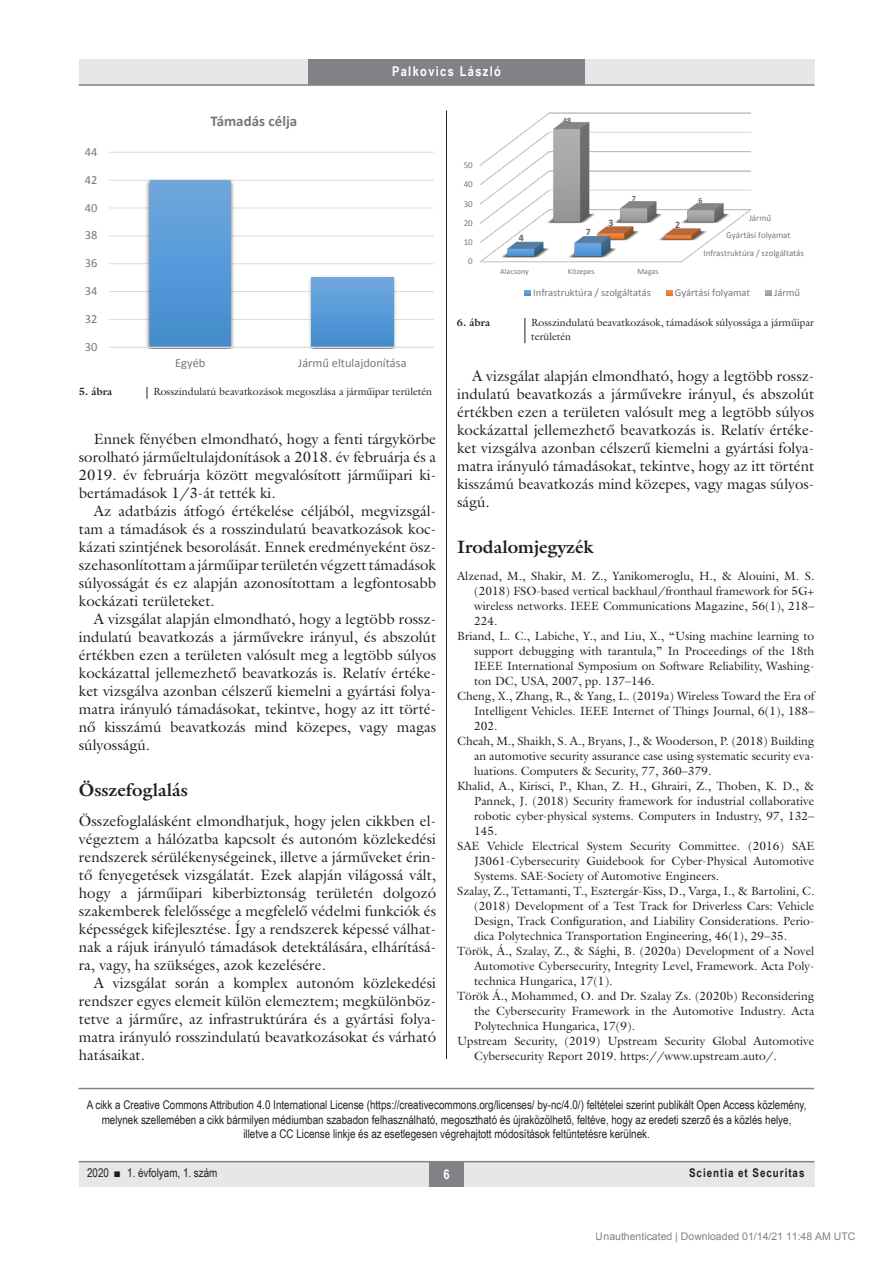
<style>
.page{position:relative;width:893px;height:1263px;background:#fff}
.page>*{position:absolute;margin:0;border:0;box-sizing:border-box;transform-origin:0 0}
.alcimbold{font:700 18px "Galliard Reg";color:#231f20}
.Body_Text{font:15px/18px "Galliard Reg";color:#231f20;text-align:justify}
.Body_tompa{font:15px/18px "Galliard Reg";color:#231f20;text-align:justify}
.t1{font:700 15px "Calibri";color:#76787b}
.t2{font:700 13.5px "Arial Narrow";letter-spacing:.1em;color:#fff}
.t3{font:12.45px "Calibri";color:#76787b}
.irodalom_9{font:12px/15px "Galliard Reg";color:#231f20;text-align:justify}
.roviditesek_cim{font:12px/14.4px "Arial Narrow";color:#231f20;text-align:center}
.t4{font:700 12px "Arial Narrow";letter-spacing:.08em;color:#231f20}
.kepalairas2{font:10.5px/13.5px "Galliard Reg";color:#231f20}
.t5{font:10.5px "Calibri";color:#76787b}
.t6{font:10.5px "Arial";color:rgb(0 0 0/.5)}
.kepalairas1{font:700 10.5px "Galliard Reg";color:#231f20}
.t7{font:700 9.9px "Calibri";color:#636366}
.t8{font:9px "Calibri";color:#76787b}
.t9{font:7.95px "Calibri";color:#76787b}
.t10{font:700 7.95px "Calibri";color:#636366}
</style>
<div class="page">
<div style="left:79px;top:1161px;width:735px;height:25px;background:#e6e7e9"></div>
<hr style="left:79px;top:1161px;width:735px;height:1px;background:#808285">
<div style="left:430px;top:1161px;width:34px;height:25px;background:#808285"></div>
<div style="left:79px;top:60px;width:735px;height:25px;background:#e6e7e9"></div>
<div style="left:308px;top:60px;width:277px;height:25px;background:#808285"></div>
<hr style="left:79px;top:84px;width:735px;height:2px;background:#808285">
<hr style="left:446px;top:111px;width:1px;height:1026px;background:#231f20">
<hr style="left:109px;top:319px;width:325px;height:1px;background:#dcdddf">
<hr style="left:109px;top:291px;width:325px;height:1px;background:#dcdddf">
<hr style="left:109px;top:263px;width:325px;height:1px;background:#dcdddf">
<hr style="left:109px;top:235px;width:325px;height:1px;background:#dcdddf">
<hr style="left:109px;top:208px;width:325px;height:1px;background:#dcdddf">
<hr style="left:109px;top:180px;width:325px;height:1px;background:#dcdddf">
<hr style="left:109px;top:152px;width:325px;height:1px;background:#dcdddf">
<img style="left:144px;top:179px;width:92px;height:168px">
<img style="left:306px;top:276px;width:92px;height:71px">
<div style="left:150px;top:180px;width:81px;height:167px;background:linear-gradient(to bottom,#6fa8df,#418cce)"></div>
<div style="left:312px;top:278px;width:81px;height:69px;background:linear-gradient(to bottom,#6fa7df,#418dcf)"></div>
<hr style="left:109px;top:347px;width:325px;height:1px;background:#dcdddf">
<svg style="left:147px;top:387px;width:1px;height:12px"></svg>
<img style="left:480px;top:112px;width:271px;height:150px">
<svg style="left:525px;top:290px;width:6px;height:6px"></svg>
<svg style="left:667px;top:290px;width:5px;height:6px"></svg>
<svg style="left:766px;top:290px;width:6px;height:6px"></svg>
<svg style="left:524px;top:318px;width:1px;height:25px"></svg>
<hr style="left:79px;top:1088px;width:735px;height:1px;background:#808285">
<p class="t2" style="left:392px;top:61px;width:110px">Palkovics László</p>
<p class="t1" style="left:211px;top:111px;width:88px">Támadás célja</p>
<p class="t10" style="left:563px;top:115px;width:10px">48</p>
<p class="t3" style="left:85px;top:144px;width:14px">44</p>
<p class="t8" style="left:464px;top:160px;width:11px">50</p>
<p class="t3" style="left:85px;top:172px;width:14px">42</p>
<p class="t8" style="left:464px;top:179px;width:11px">40</p>
<p class="t3" style="left:85px;top:200px;width:14px">40</p>
<p class="t8" style="left:464px;top:198px;width:11px">30</p>
<p class="t10" style="left:632px;top:194px;width:6px">7</p>
<p class="t10" style="left:699px;top:195px;width:6px">6</p>
<p class="t3" style="left:85px;top:227px;width:14px">38</p>
<p class="t8" style="left:464px;top:217px;width:11px">20</p>
<p class="t8" style="left:464px;top:236px;width:11px">10</p>
<p class="t7" style="left:519px;top:231px;width:7px">4</p>
<p class="t7" style="left:586px;top:226px;width:7px">7</p>
<p class="t7" style="left:608px;top:216px;width:7px">3</p>
<p class="t7" style="left:675px;top:218px;width:7px">2</p>
<p class="t8" style="left:749px;top:212px;width:24px">Jármű</p>
<p class="t8" style="left:726px;top:230px;width:66px">Gyártási folyamat</p>
<p class="t3" style="left:85px;top:255px;width:14px">36</p>
<p class="t8" style="left:468px;top:255px;width:6px">0</p>
<p class="t9" style="left:500px;top:266px;width:30px">Alacsony</p>
<p class="t9" style="left:568px;top:266px;width:28px">Közepes</p>
<p class="t9" style="left:637px;top:266px;width:23px">Magas</p>
<p class="t8" style="left:703px;top:247px;width:102px">Infrastruktúra / szolgáltatás</p>
<p class="t3" style="left:85px;top:283px;width:14px">34</p>
<p class="t5" style="left:533px;top:286px;width:119px">Infrastruktúra / szolgáltatás</p>
<p class="t5" style="left:675px;top:286px;width:77px">Gyártási folyamat</p>
<p class="t5" style="left:774px;top:286px;width:27px">Jármű</p>
<p class="t3" style="left:85px;top:311px;width:14px">32</p>
<p class="kepalairas1" style="left:457px;top:316px;width:35px">6. ábra</p>
<p class="kepalairas2" style="left:531px;top:316px;width:284px">Rosszindulatú beavatkozások, támadások súlyossága a járműipar területén</p>
<p class="t3" style="left:85px;top:339px;width:14px">30</p>
<p class="t3" style="left:175px;top:355px;width:32px">Egyéb</p>
<p class="t3" style="left:298px;top:355px;width:110px">Jármű eltulajdonítása</p>
<p class="kepalairas1" style="left:79px;top:385px;width:35px">5. ábra</p>
<p class="kepalairas2" style="left:153px;top:385px;width:280px">Rosszindulatú beavatkozások megoszlása a járműipar területén</p>
<p class="Body_Text" style="left:79px;top:430px;width:359px;text-indent:15px">Ennek fényében elmondható, hogy a fenti tárgykörbe sorolható járműeltulajdonítások a 2018. év februárja és a 2019. év februárja között megvalósított járműipari ki&shy;bertámadások 1/3-át tették ki.</p>
<p class="Body_Text" style="left:79px;top:502px;width:359px;text-indent:15px">Az adatbázis átfogó értékelése céljából, megvizsgál&shy;tam a támadások és a rosszindulatú beavatkozások koc&shy;kázati szintjének besorolását. Ennek eredményeként ös - szehasonlítottam a járműipar területén végzett támadások súlyosságát és ez alapján azonosítottam a legfontosabb kockázati területeket.</p>
<p class="Body_Text" style="left:79px;top:610px;width:359px;text-indent:15px">A vizsgálat alapján elmondható, hogy a legtöbb rossz&shy;indulatú beavatkozás a járművekre irányul, és abszolút értékben ezen a területen valósult meg a legtöbb súlyos kockázattal jellemezhető beavatkozás is. Relatív értéke&shy;ket vizsgálva azonban célszerű kiemelni a gyártási folya&shy;matra irányuló támadásokat, tekintve, hogy az itt törté&shy;nő kisszámú beavatkozás mind közepes, vagy magas súlyosságú.</p>
<p class="alcimbold" style="left:79px;top:778px;width:111px">Összefoglalás</p>
<p class="Body_tompa" style="left:79px;top:811px;width:359px">Összefoglalásként elmondhatjuk, hogy jelen cikkben el&shy;végeztem a hálózatba kapcsolt és autonóm közlekedési rendszerek sérülékenységeinek, illetve a járműveket érin&shy;tő fenyegetések vizsgálatát. Ezek alapján világossá vált, hogy a járműipari kiberbiztonság területén dolgozó szakemberek felelőssége a megfelelő védelmi funkciók és képességek kifejlesztése. Így a rendszerek képessé válhat&shy;nak a rájuk irányuló támadások detektálására, elhárításá&shy;ra, vagy, ha szükséges, azok kezelésére.</p>
<p class="Body_Text" style="left:79px;top:973px;width:359px;text-indent:15px">A vizsgálat során a komplex autonóm közlekedési rendszer egyes elemeit külön elemeztem; megkülönböz&shy;tetve a járműre, az infrastruktúrára és a gyártási folya&shy;matra irányuló rosszindulatú beavatkozásokat és várható hatásaikat.</p>
<p class="Body_Text" style="left:457px;top:367px;width:359px;text-indent:15px">A vizsgálat alapján elmondható, hogy a legtöbb rossz&shy;indulatú beavatkozás a járművekre irányul, és abszolút értékben ezen a területen valósult meg a legtöbb súlyos kockázattal jellemezhető beavatkozás is. Relatív értéke&shy;ket vizsgálva azonban célszerű kiemelni a gyártási folya&shy;matra irányuló támadásokat, tekintve, hogy az itt történt kisszámú beavatkozás mind közepes, vagy magas súlyos&shy;ságú.</p>
<p class="alcimbold" style="left:457px;top:535px;width:138px">Irodalomjegyzék</p>
<p class="irodalom_9" style="left:474px;top:568px;width:342px;text-indent:-17px">Alzenad, M., Shakir, M. Z., Yanikomeroglu, H., &amp; Alouini, M. S. (2018) FSO-based vertical backhaul/fronthaul framework for 5G+ wireless networks. IEEE Communications Magazine, 56(1), 218– 224.</p>
<p class="irodalom_9" style="left:474px;top:628px;width:342px;text-indent:-17px">Briand, L. C., Labiche, Y., and Liu, X., “Using machine learning to support debugging with tarantula,” In Proceedings of the 18th IEEE International Symposium on Software Reliability, Washing&shy;ton DC, USA, 2007, pp. 137–146.</p>
<p class="irodalom_9" style="left:474px;top:688px;width:342px;text-indent:-17px">Cheng, X., Zhang, R., &amp; Yang, L. (2019a) Wireless Toward the Era of Intelligent Vehicles. IEEE Internet of Things Journal, 6(1), 188– 202.</p>
<p class="irodalom_9" style="left:474px;top:733px;width:342px;text-indent:-17px">Cheah, M., Shaikh, S. A., Bryans, J., &amp; Wooderson, P. (2018) Building an automotive security assurance case using systematic security eva&shy;luations. Computers &amp; Security, 77, 360–379.</p>
<p class="irodalom_9" style="left:474px;top:778px;width:342px;text-indent:-17px">Khalid, A., Kirisci, P., Khan, Z. H., Ghrairi, Z., Thoben, K. D., &amp; Pannek, J. (2018) Security framework for industrial collaborative robotic cyber-physical systems. Computers in Industry, 97, 132– 145.</p>
<p class="irodalom_9" style="left:474px;top:838px;width:342px;text-indent:-17px">SAE Vehicle Electrical System Security Committee. (2016) SAE J3061-Cybersecurity Guidebook for Cyber-Physical Automotive Systems. SAE-Society of Automotive Engineers.</p>
<p class="irodalom_9" style="left:474px;top:883px;width:342px;text-indent:-17px">Szalay, Z., Tettamanti, T., Esztergár-Kiss, D., Varga, I., &amp; Bartolini, C. (2018) Development of a Test Track for Driverless Cars: Vehicle Design, Track Configuration, and Liability Considerations. Perio&shy;dica Polytechnica Transportation Engineering, 46(1), 29–35.</p>
<p class="irodalom_9" style="left:474px;top:943px;width:342px;text-indent:-17px">Török, Á., Szalay, Z., &amp; Sághi, B. (2020a) Development of a Novel Automotive Cybersecurity, Integrity Level, Framework. Acta Poly&shy;technica Hungarica, 17(1).</p>
<p class="irodalom_9" style="left:474px;top:988px;width:342px;text-indent:-17px">Török Á., Mohammed, O. and Dr. Szalay Zs. (2020b) Reconsidering the Cybersecurity Framework in the Automotive Industry. Acta Polytechnica Hungarica, 17(9).</p>
<p class="irodalom_9" style="left:474px;top:1033px;width:342px;text-indent:-17px">Upstream Security, (2019) Upstream Security Global Automotive<br>Cybersecurity Report 2019. https://www.upstream.auto/.</p>
<p class="roviditesek_cim" style="left:87px;top:1097px;width:721px">A cikk a Creative Commons Attribution 4.0 International License (https://creativecommons.org/licenses/ by-nc/4.0/) feltételei szerint publikált Open Access közlemény, melynek szellemében a cikk bármilyen médiumban szabadon felhasználható, megosztható és újraközölhető, feltéve, hogy az eredeti szerző és a közlés helye,<br>illetve a CC License linkje és az esetlegesen végrehajtott módosítások feltüntetésre kerülnek.</p>
<p class="roviditesek_cim" style="left:87px;top:1165px;width:132px">2020 ■ 1. évfolyam, 1. szám</p>
<p class="t2" style="left:444px;top:1163px;width:8px">6</p>
<p class="t4" style="left:689px;top:1164px;width:117px">Scientia et Securitas</p>
<p class="t6" style="left:596px;top:1231px;width:261px">Unauthenticated | Downloaded 01/14/21 11:48 AM UTC</p>
</div>
